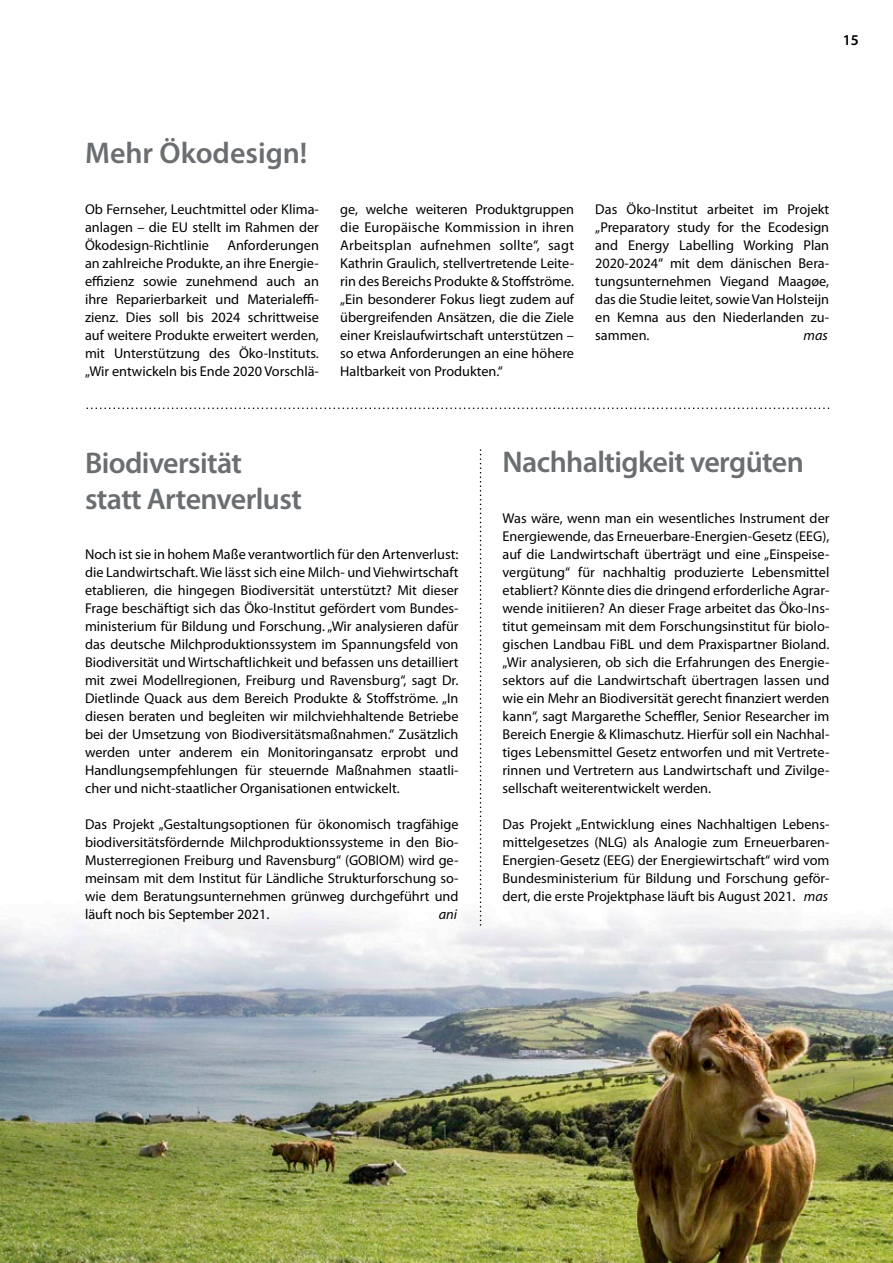
<style>
.page{position:relative;width:893px;height:1263px;background:#fff}
.page>*{position:absolute;margin:0;border:0;box-sizing:border-box;transform-origin:0 0}
.t1{font:600 30px/36px "Myriad Pro";letter-spacing:-.02em;color:#6b6e71}
.t2{font:600 30px "Myriad Pro";color:#6b6e71}
.t3{font:600 15px "Myriad Pro";color:#000}
.t4{font:14.25px/18px "Myriad Pro";color:#000;text-align:justify}
.t5{font:italic 14.25px "Myriad Pro";color:#000}
.s1{font-style:italic}
</style>
<div class="page">
<img style="left:0;top:897px;width:893px;height:366px">
<svg style="left:480px;top:449px;width:1px;height:477px"></svg>
<svg style="left:87px;top:407px;width:742px;height:2px"></svg>
<p class="t3" style="left:843px;top:31px;width:18px">15</p>
<h1 class="t2" style="left:85px;top:134px;width:224px">Mehr Ökodesign!</h1>
<p class="t4" style="left:85px;top:200px;width:235px">Ob Fernseher, Leuchtmittel oder Klima&shy;anlagen – die EU stellt im Rahmen der Ökodesign-Richtlinie</p>
<p class="t4" style="left:85px;top:236px;width:235px;text-indent:142px">Anforderungen an zahlreiche Produkte, an ihre Energie&shy;effizienz sowie zunehmend auch an ihre Reparierbarkeit und Materialeffi&shy;zienz. Dies soll bis 2024 schrittweise auf weitere Produkte erweitert werden, mit Unterstützung des Öko-Instituts. „Wir entwickeln bis Ende 2020 Vorschlä -</p>
<p class="t4" style="left:340px;top:200px;width:235px">ge, welche weiteren Produktgruppen die Europäische Kommission in ihren Arbeitsplan aufnehmen sollte“, sagt Kathrin Graulich, stellvertretende Leite&shy;rin des Bereichs Produkte &amp; Stoffströme. „Ein besonderer Fokus liegt zudem auf übergreifenden Ansätzen, die die Ziele einer Kreislaufwirtschaft unterstützen – so etwa Anforderungen an eine höhere Haltbarkeit von Produkten.“</p>
<p class="t4" style="left:595px;top:200px;width:235px">Das Öko-Institut arbeitet im Projekt „Preparatory study for the Ecodesign and Energy Labelling Working Plan 2020-2024“ mit dem dänischen Bera&shy;tungsunternehmen Viegand Maagøe, das die Studie leitet, sowie Van Holsteijn en Kemna aus den Niederlanden zu&shy;sammen.</p>
<p class="t5" style="left:804px;top:327px;width:26px">mas</p>
<h1 class="t1" style="left:85px;top:444px;width:218px">Biodiversität statt artenverlust</h1>
<h1 class="t1" style="left:502px;top:444px;width:303px">nachhaltigkeit vergüten</h1>
<p class="t4" style="left:85px;top:545px;width:375px">Noch ist sie in hohem Maße verantwortlich für den Artenverlust: die Landwirtschaft. Wie lässt sich eine Milch- und Viehwirtschaft etablieren, die hingegen Biodiversität unterstützt? Mit dieser Frage beschäftigt sich das Öko-Institut gefördert vom Bundes&shy;ministerium für Bildung und Forschung. „Wir analysieren dafür das deutsche Milchproduktionssystem im Spannungsfeld von Biodiversität und Wirtschaftlichkeit und befassen uns detailliert mit zwei Modellregionen, Freiburg und Ravensburg“, sagt Dr.<br>Dietlinde Quack aus dem Bereich Produkte &amp; Stoffströme. „In diesen beraten und begleiten wir milchviehhaltende Betriebe bei der Umsetzung von Biodiversitätsmaßnahmen.“ Zusätzlich werden unter anderem ein Monitoringansatz erprobt und Handlungsempfehlungen für steuernde Maßnahmen staatli&shy;cher und nicht-staatlicher Organisationen entwickelt.</p>
<p class="t4" style="left:85px;top:815px;width:375px">Das Projekt „Gestaltungsoptionen für ökonomisch tragfähige biodiversitätsfördernde Milchproduktionssysteme in den Bio-Musterregionen Freiburg und Ravensburg“ (GOBIOM) wird ge&shy;meinsam mit dem Institut für Ländliche Strukturforschung so&shy;wie dem Beratungsunternehmen grünweg durchgeführt und läuft noch bis September 2021.</p>
<p class="t5" style="left:439px;top:906px;width:20px">ani</p>
<p class="t4" style="left:503px;top:509px;width:328px">Was wäre, wenn man ein wesentliches Instrument der Energiewende, das Erneuerbare-Energien-Gesetz (EEG), auf die Landwirtschaft überträgt und eine „Einspeise&shy;vergütung“ für nachhaltig produzierte Lebensmittel etabliert? Könnte dies die dringend erforderliche Agrar&shy;wende initiieren? An dieser Frage arbeitet das Öko-Ins&shy;titut gemeinsam mit dem Forschungsinstitut für biolo&shy;gischen Landbau FiBL und dem Praxispartner Bioland. „Wir analysieren, ob sich die Erfahrungen des Energie&shy;sektors auf die Landwirtschaft übertragen lassen und wie ein Mehr an Biodiversität gerecht finanziert werden kann“, sagt Margarethe Scheffler, Senior Researcher im Bereich Energie &amp; Klimaschutz. Hierfür soll ein Nachhal&shy;tiges Lebensmittel Gesetz entworfen und mit Vertrete&shy;rinnen und Vertretern aus Landwirtschaft und Zivilge&shy;sellschaft weiterentwickelt werden.</p>
<p class="t4" style="left:503px;top:815px;width:328px">Das Projekt „Entwicklung eines Nachhaltigen Lebens&shy;mittelgesetzes (NLG) als Analogie zum Erneuerbaren-Energien-Gesetz (EEG) der Energiewirtschaft“ wird vom Bundesministerium für Bildung und Forschung geför&shy;dert, die erste Projektphase läuft bis August 2021. <span class="s1">mas</span></p>
</div>
